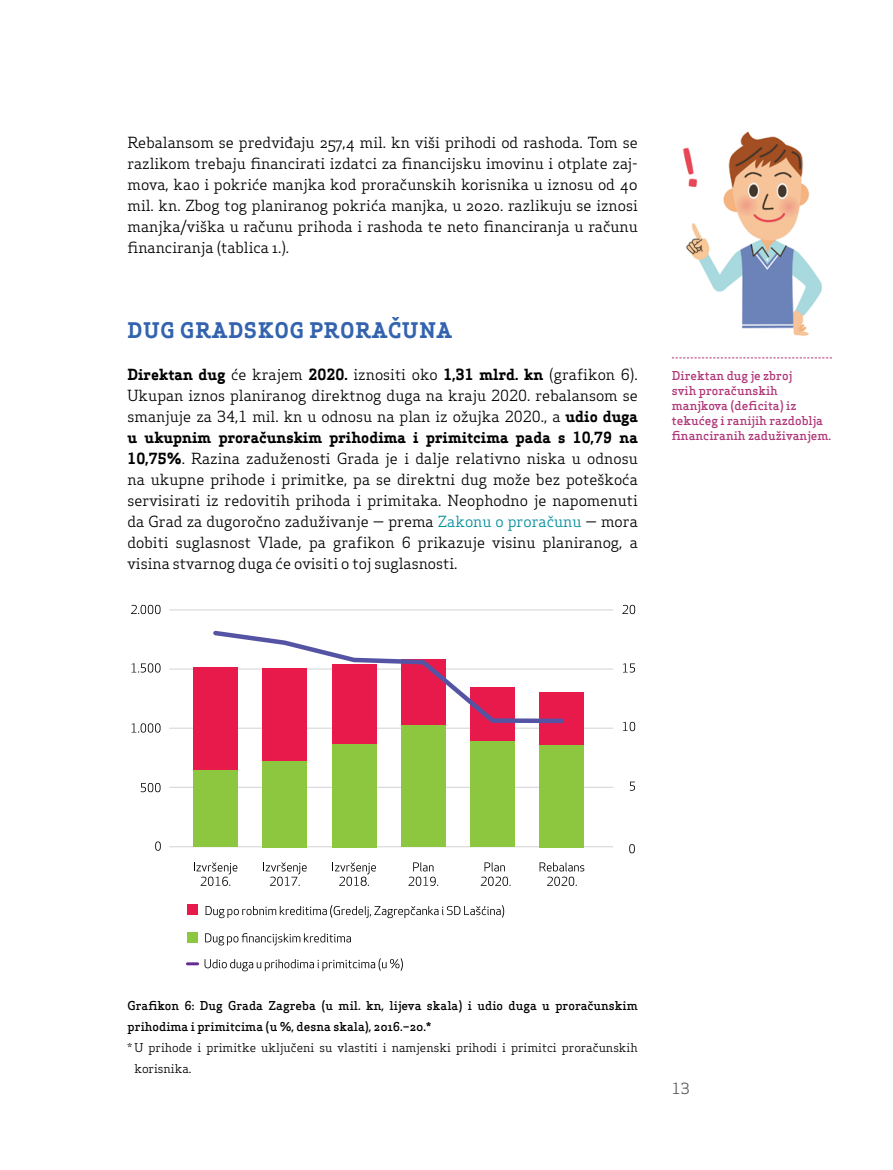
<style>
.page{position:relative;width:893px;height:1170px;background:#fff}
.page>*{position:absolute;margin:0;border:0;box-sizing:border-box;transform-origin:0 0}
.t1{font:700 21px "Apex Serif";letter-spacing:.05em;color:#3363af}
.t2{font:15px/21px "Apex Serif";color:#000;text-align:justify}
.t3{font:15px "Apex Serif";color:#58595b}
.t4{font:500 12px/21px "Apex Serif";color:#000}
.t5{font:500 12px/15px "Apex Serif";color:#b03779}
.t6{font:12px/21px "Apex Serif";color:#000}
.s1{font-weight:700}
.s2{color:#008d9b}
</style>
<div class="page">
<svg style="left:672px;top:357px;width:160px;height:1px"></svg>
<img style="left:682px;top:131px;width:140px;height:205px">
<hr style="left:169px;top:727px;width:444px;height:1px;background:#d1d3d4">
<hr style="left:169px;top:787px;width:444px;height:1px;background:#d1d3d4">
<hr style="left:169px;top:846px;width:444px;height:1px;background:#d1d3d4">
<hr style="left:169px;top:668px;width:444px;height:1px;background:#d1d3d4">
<hr style="left:169px;top:609px;width:444px;height:1px;background:#d1d3d4">
<svg style="left:206px;top:905px;width:298px;height:13px"></svg>
<svg style="left:629px;top:844px;width:6px;height:9px"></svg>
<svg style="left:622px;top:605px;width:13px;height:9px"></svg>
<svg style="left:623px;top:663px;width:12px;height:9px"></svg>
<svg style="left:623px;top:721px;width:12px;height:10px"></svg>
<svg style="left:630px;top:781px;width:5px;height:9px"></svg>
<svg style="left:187px;top:962px;width:11px;height:3px"></svg>
<svg style="left:205px;top:958px;width:198px;height:13px"></svg>
<svg style="left:155px;top:841px;width:6px;height:9px"></svg>
<svg style="left:132px;top:723px;width:29px;height:9px"></svg>
<svg style="left:132px;top:663px;width:29px;height:9px"></svg>
<svg style="left:141px;top:783px;width:20px;height:9px"></svg>
<svg style="left:131px;top:605px;width:30px;height:9px"></svg>
<svg style="left:205px;top:933px;width:146px;height:12px"></svg>
<div style="left:187px;top:904px;width:11px;height:10px;background:#e81a4b"></div>
<div style="left:187px;top:931px;width:11px;height:11px;background:#8dc63f"></div>
<div style="left:401px;top:725px;width:44px;height:122px;background:#8dc63f"></div>
<div style="left:540px;top:745px;width:44px;height:102px;background:#8dc63f"></div>
<div style="left:540px;top:692px;width:44px;height:53px;background:#e81a4b"></div>
<div style="left:470px;top:741px;width:45px;height:106px;background:#8dc63f"></div>
<div style="left:470px;top:687px;width:45px;height:54px;background:#e81a4b"></div>
<div style="left:332px;top:744px;width:44px;height:103px;background:#8dc63f"></div>
<div style="left:332px;top:664px;width:44px;height:80px;background:#e81a4b"></div>
<svg style="left:332px;top:862px;width:44px;height:23px"></svg>
<svg style="left:263px;top:862px;width:44px;height:23px"></svg>
<svg style="left:194px;top:862px;width:43px;height:23px"></svg>
<svg style="left:408px;top:862px;width:30px;height:23px"></svg>
<svg style="left:481px;top:862px;width:30px;height:23px"></svg>
<svg style="left:540px;top:862px;width:44px;height:23px"></svg>
<div style="left:193px;top:769px;width:44px;height:78px;background:#8dc63f"></div>
<div style="left:193px;top:667px;width:44px;height:102px;background:#e81a4b"></div>
<div style="left:263px;top:761px;width:44px;height:86px;background:#8dc63f"></div>
<div style="left:263px;top:668px;width:44px;height:93px;background:#e81a4b"></div>
<svg style="left:213px;top:630px;width:353px;height:95px"></svg>
<p class="t2" style="left:128px;top:132px;width:512px">Rebalansom se predviđaju 257,4 mil. kn viši prihodi od rashoda. Tom se razlikom trebaju financirati izdatci za financijsku imovinu i otplate zaj&shy;mova, kao i pokriće manjka kod proračunskih korisnika u iznosu od 40 mil. kn. Zbog tog planiranog pokrića manjka, u 2020. razlikuju se iznosi manjka/viška u računu prihoda i rashoda te neto financiranja u računu financiranja (tablica 1.).</p>
<h1 class="t1" style="left:128px;top:316px;width:326px">DUG GRADSKOG PRORAČUNA</h1>
<p class="t2" style="left:128px;top:363px;width:512px"><span class="s1">Direktan dug</span> će krajem <span class="s1">2020.</span> iznositi oko <span class="s1">1,31 mlrd. kn</span> (grafikon 6).<br>Ukupan iznos planiranog direktnog duga na kraju 2020. rebalansom se smanjuje za 34,1 mil. kn u odnosu na plan iz ožujka 2020., a <span class="s1">udio duga u ukupnim proračunskim prihodima i primitcima pada s 10,79 na 10,75%</span>. Razina zaduženosti Grada je i dalje relativno niska u odnosu na ukupne prihode i primitke, pa se direktni dug može bez poteškoća servisirati iz redovitih prihoda i primitaka. Neophodno je napomenuti da Grad za dugoročno zaduživanje — prema <span class="s2">Zakonu o proračunu</span> — mora dobiti suglasnost Vlade, pa grafikon 6 prikazuje visinu planiranog, a visina stvarnog duga će ovisiti o toj suglasnosti.</p>
<p class="t5" style="left:672px;top:367px;width:161px">Direktan dug je zbroj<br>svih proračunskih manjkova (deficita) iz tekućeg i ranijih razdoblja financiranih zaduživanjem.</p>
<p class="t4" style="left:128px;top:994px;width:512px">Grafikon 6: Dug Grada Zagreba (u mil. kn, lijeva skala) i udio duga u proračunskim prihodima i primitcima (u %, desna skala), 2016.–20.*</p>
<p class="t6" style="left:135px;top:1036px;width:505px;text-indent:-7px">* U prihode i primitke uključeni su vlastiti i namjenski prihodi i primitci proračunskih korisnika.</p>
<p class="t3" style="left:672px;top:1078px;width:19px">13</p>
</div>
